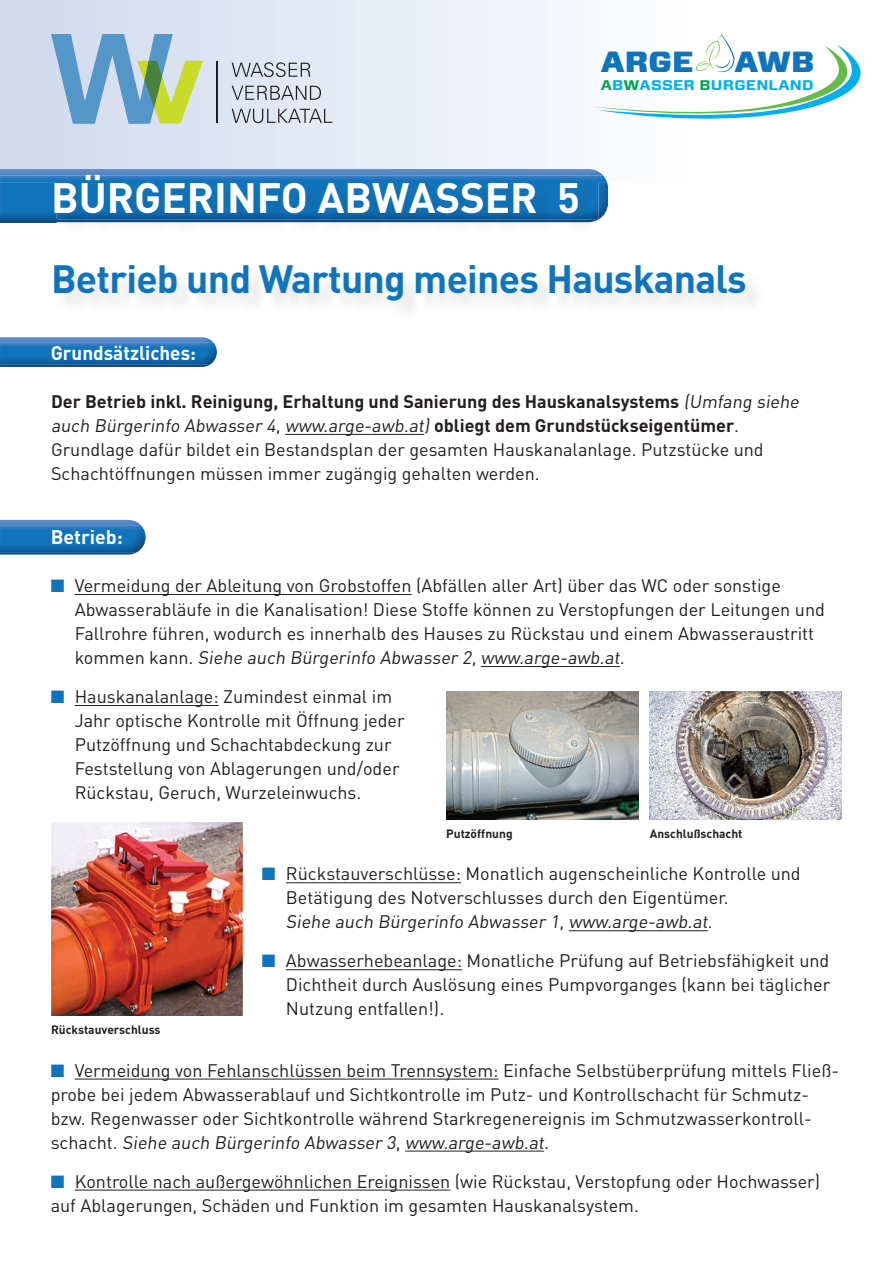
<style>
.page{position:relative;width:893px;height:1263px;background:#fff}
.page>*{position:absolute;margin:0;border:0;box-sizing:border-box;transform-origin:0 0}
.t1{font:700 42px "DIN";color:#fff}
.t2{font:700 39px "DIN";letter-spacing:-.02em;color:#1074bc}
.t3{font:900 29.1px "Forza";color:#1074bc;scale:1.09 1}
.t4{font:700 19.5px "DIN";color:#fff}
.t5{font:18px/24px "DIN";color:#231f20}
.t6{font:700 13.95px "Forza";letter-spacing:.015em;color:#00aeef;scale:1.13 1}
.t7{font:700 12px "DIN";color:#231f20}
.s1{color:#00a54f}
.s2{font-weight:700}
.s3{color:#1074bc}
</style>
<div class="page">
<svg style="left:0;top:0;width:604px;height:176px"></svg>
<img style="left:0;top:169px;width:603px;height:7px">
<img style="left:0;top:220px;width:57px;height:2px">
<img style="left:0;top:176px;width:608px;height:44px">
<img style="left:57px;top:177px;width:541px;height:48px">
<img style="left:0;top:337px;width:213px;height:5px">
<img style="left:0;top:365px;width:209px;height:2px">
<img style="left:0;top:342px;width:217px;height:23px">
<img style="left:0;top:520px;width:141px;height:6px">
<img style="left:0;top:552px;width:137px;height:2px">
<img style="left:0;top:526px;width:146px;height:26px">
<hr style="left:285px;top:434px;width:139px;height:1px;background:#231f20">
<hr style="left:75px;top:594px;width:337px;height:1px;background:#231f20">
<hr style="left:481px;top:666px;width:139px;height:1px;background:#231f20">
<hr style="left:75px;top:705px;width:144px;height:1px;background:#231f20">
<hr style="left:75px;top:1078px;width:424px;height:1px;background:#231f20">
<hr style="left:405px;top:1150px;width:139px;height:1px;background:#231f20">
<hr style="left:75px;top:1189px;width:375px;height:1px;background:#231f20">
<svg style="left:593px;top:34px;width:268px;height:103px"></svg>
<img style="left:446px;top:692px;width:192px;height:128px">
<img style="left:650px;top:692px;width:192px;height:127px">
<img style="left:51px;top:823px;width:192px;height:193px">
<hr style="left:286px;top:882px;width:175px;height:1px;background:#231f20">
<hr style="left:569px;top:930px;width:139px;height:1px;background:#231f20">
<hr style="left:286px;top:969px;width:176px;height:1px;background:#231f20">
<hr style="left:216px;top:61px;width:2px;height:62px;background:#231f20">
<svg style="left:232px;top:109px;width:100px;height:14px"></svg>
<svg style="left:232px;top:86px;width:89px;height:14px"></svg>
<svg style="left:232px;top:62px;width:78px;height:15px"></svg>
<svg style="left:51px;top:34px;width:152px;height:90px;background:#9ebfc3"></svg>
<h3 class="t3" style="left:601px;top:42px;width:87px">ARGE</h3>
<h3 class="t3" style="left:734px;top:42px;width:75px">AWB</h3>
<p class="t6" style="left:601px;top:76px;width:190px"><span class="s1">A</span>B<span class="s1">W</span>ASSER <span class="s1">B</span>URGENLAND</p>
<h1 class="t1" style="left:51px;top:170px;width:531px">BÜRGERINFO ABWASSER 5</h1>
<h2 class="t2" style="left:51px;top:254px;width:697px">Betrieb und Wartung meines Hauskanals</h2>
<p class="t4" style="left:51px;top:340px;width:147px">Grundsätzliches:</p>
<p class="t5" style="left:51px;top:389px;width:753px"><span class="s2">Der Betrieb inkl. Reinigung, Erhaltung und Sanierung des Hauskanalsystems</span> (Umfang siehe auch Bürgerinfo Abwasser 4, www.arge-awb.at) <span class="s2">o b li egt d e m G ru n dstü ckse i g e ntü m e r</span>.<br>Grundlage dafür bildet ein Bestandsplan der gesamten Hauskanalanlage. Putzstücke und Schachtöffnungen müssen immer zugängig gehalten werden.</p>
<p class="t4" style="left:51px;top:524px;width:74px">Betrieb:</p>
<p class="t5" style="left:75px;top:573px;width:752px;text-indent:-24px"><span class="s3">■</span> Vermeidung der Ableitung von Grobstoffen (Abfällen aller Art) über das WC oder sonstige Abwasserabläufe in die Kanalisation! Diese Stoffe können zu Verstopfungen der Leitungen und Fallrohre führen, wodurch es innerhalb des Hauses zu Rückstau und einem Abwasseraustritt ko m m e n ka n n . Siehe auch Bürgerinfo Abwasser 2, www.arge-awb.at.</p>
<p class="t5" style="left:75px;top:684px;width:331px;text-indent:-24px"><span class="s3">■</span> Hauskanalanlage: Zumindest einmal im Jahr optische Kontrolle mit Öffnung jeder Putzöffnung und Schachtabdeckung zur Feststellung von Ablagerungen und/oder Rückstau, Geruch, Wurzeleinwuchs.</p>
<p class="t7" style="left:446px;top:826px;width:68px">Putzöffnung</p>
<p class="t7" style="left:650px;top:826px;width:94px">Anschlußschacht</p>
<p class="t7" style="left:51px;top:1021px;width:111px">Rückstauverschluss</p>
<p class="t5" style="left:286px;top:861px;width:516px;text-indent:-24px"><span class="s3">■</span> Rückstauverschlüsse: Monatlich augenscheinliche Kontrolle und<br>Betätigung des Notverschlusses durch den Eigentümer.<br>Siehe auch Bürgerinfo Abwasser 1, www.arge-awb.at.</p>
<p class="t5" style="left:286px;top:948px;width:546px;text-align:justify;text-indent:-24px"><span class="s3">■</span> Abwasserhebeanlage: Monatliche Prüfung auf Betriebsfähigkeit und Dichtheit durch Auslösung eines Pumpvorganges (kann bei täglicher Nutzung entfallen!).</p>
<p class="t5" style="left:51px;top:1058px;width:790px"><span class="s3">■</span> Vermeidung von Fehlanschlüssen beim Trennsystem: Einfache Selbstüberprüfung mittels Fließ&shy;probe bei jedem Abwasserablauf und Sichtkontrolle im Putz- und Kontrollschacht für Schmutz&shy;bzw. Regenwasser oder Sichtkontrolle während Starkregenereignis im Schmutzwasserkontroll-<br>s c h a c h t . Siehe auch Bürgerinfo Abwasser 3, www.arge-awb.at.</p>
<p class="t5" style="left:51px;top:1169px;width:771px"><span class="s3">■</span> Kontrolle nach außergewöhnlichen Ereignissen (wie Rückstau, Verstopfung oder Hochwasser) auf Ablagerungen, Schäden und Funktion im gesamten Hauskanalsystem.</p>
</div>
